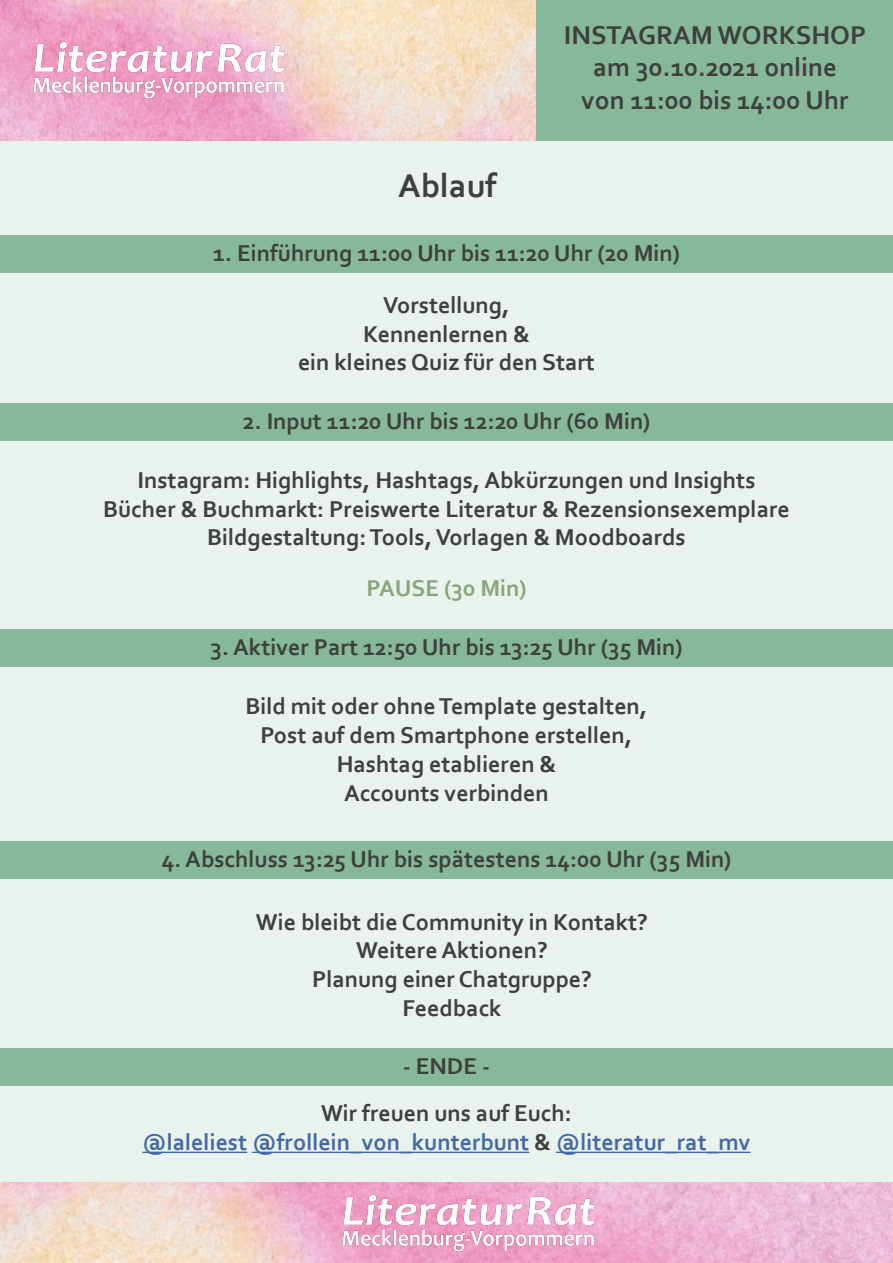
<style>
.page{position:relative;width:893px;height:1263px;background:#e9f2ed}
.page>*{position:absolute;margin:0;border:0;box-sizing:border-box;transform-origin:0 0}
.t1{font:700 34.5px "Corbel";color:#3f3f3e}
.t2{font:700 27px/32.4px "Corbel";color:#3f3f3e;text-align:center}
.t3{font:700 24px/28.8px "Corbel";color:#3f3f3e;text-align:center}
.t4{font:700 24px "Corbel";color:#4169a6}
.t5{font:700 24px "Corbel";color:#88a778}
.s1{color:#3f3f3e}
</style>
<div class="page">
<img style="left:0;top:0;width:536px;height:141px">
<div style="left:536px;top:0;width:357px;height:141px;background:#86b89b"></div>
<img style="left:19px;top:35px;width:280px;height:71px">
<div style="left:0;top:235px;width:893px;height:38px;background:#86b89b"></div>
<div style="left:0;top:403px;width:893px;height:38px;background:#86b89b"></div>
<div style="left:0;top:629px;width:893px;height:37px;background:#86b89b"></div>
<div style="left:0;top:841px;width:893px;height:38px;background:#86b89b"></div>
<img style="left:0;top:1183px;width:893px;height:80px">
<img style="left:328px;top:1188px;width:280px;height:70px">
<div style="left:0;top:1048px;width:893px;height:37px;background:#86b89b"></div>
<hr style="left:142px;top:1151px;width:105px;height:2px;background:#4169a6">
<hr style="left:252px;top:1151px;width:277px;height:2px;background:#4169a6">
<hr style="left:556px;top:1151px;width:195px;height:2px;background:#4169a6">
<h1 class="t1" style="left:398px;top:164px;width:100px">Ablauf</h1>
<p class="t2" style="left:564px;top:18px;width:304px">INSTAGRAM WORKSHOP am 30.10.2021 online<br>von 11:00 bis 14:00 Uhr</p>
<p class="t3" style="left:213px;top:227px;width:468px;line-height:51.4px">1. Einführung 11:00 Uhr bis 11:20 Uhr (20 Min)<br>Vorstellung,</p>
<p class="t3" style="left:298px;top:319px;width:298px">Kennenlernen &amp;<br>ein kleines Quiz für den Start</p>
<p class="t3" style="left:243px;top:406px;width:409px">2. Input 11:20 Uhr bis 12:20 Uhr (60 Min)</p>
<p class="t3" style="left:103px;top:465px;width:688px">Instagram: Highlights, Hashtags, Abkürzungen und Insights<br>Bücher &amp; Buchmarkt: Preiswerte Literatur &amp; Rezensionsexemplare<br>Bildgestaltung: Tools, Vorlagen &amp; Moodboards</p>
<p class="t5" style="left:367px;top:573px;width:161px">PAUSE (30 Min)</p>
<p class="t3" style="left:211px;top:632px;width:473px">3. Aktiver Part 12:50 Uhr bis 13:25 Uhr (35 Min)</p>
<p class="t3" style="left:245px;top:691px;width:404px">Bild mit oder ohne Template gestalten,<br>Post auf dem Smartphone erstellen,<br>Hashtag etablieren &amp;<br>Accounts verbinden</p>
<p class="t3" style="left:162px;top:844px;width:571px">4. Abschluss 13:25 Uhr bis spätestens 14:00 Uhr (35 Min)</p>
<p class="t3" style="left:256px;top:906px;width:394px">Wie bleibt die Community in Kontakt?<br>Weitere Aktionen?<br>Planung einer Chatgruppe?<br>Feedback</p>
<p class="t3" style="left:321px;top:1041px;width:252px;line-height:47.7px">- ENDE -<br>Wir freuen uns auf Euch:</p>
<p class="t4" style="left:142px;top:1127px;width:610px">@laleliest @frollein_von_kunterbunt <span class="s1">&amp;</span> @literatur_rat_mv</p>
</div>
